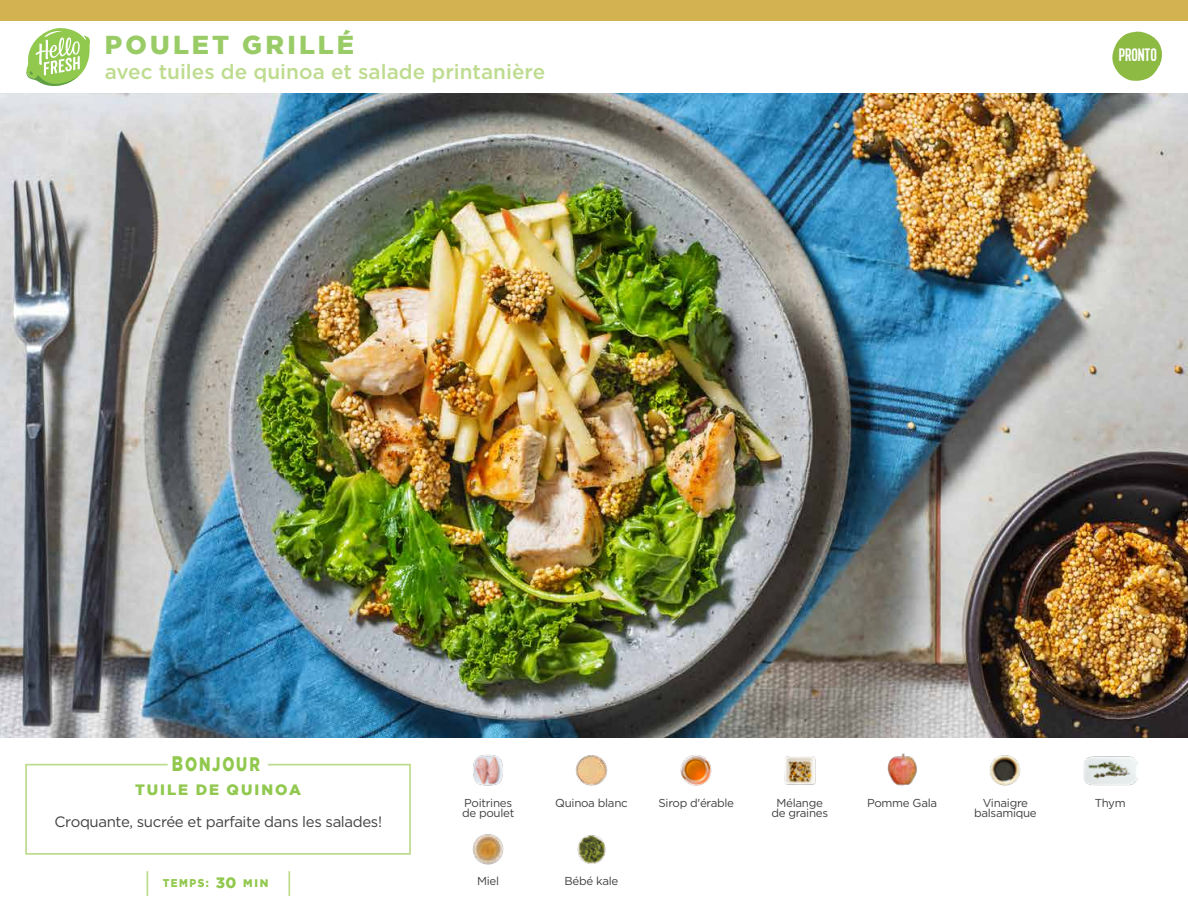
<style>
.page{position:relative;width:1188px;height:918px;background:#fff}
.page>*{position:absolute;margin:0;border:0;box-sizing:border-box;transform-origin:0 0}
.t1{font:900 25.8px "Gotham";letter-spacing:.12em;color:#9c6}
.t2{font:500 20.7px "Gotham";color:#bedc8f}
.t3{font:900 19.5px "Gotham";letter-spacing:.125em;color:#91c84e;scale:.75 1}
.t4{font:18px "Kapra";letter-spacing:-.01em;color:#fff}
.t5{font:15px "Gotham";letter-spacing:-.025em;color:#414042}
.t6{font:900 15px "Gotham";letter-spacing:.135em;color:#91c84e}
.t7{font:11.55px/10.5px "Gotham";letter-spacing:-.025em;color:#414042;text-align:center}
.t8{font:900 11.25px "Gotham";letter-spacing:.145em;color:#91c84e;scale:.9 1}
.s1{font-size:21px}
.s2{font-size:15px}
.s3{font-size:10.95px}
</style>
<div class="page">
<img style="left:0;top:93px;width:1188px;height:644px">
<svg style="left:25px;top:763px;width:386px;height:92px"></svg>
<svg style="left:1112px;top:31px;width:50px;height:50px"></svg>
<div style="left:1119px;top:48px;width:40px;height:17px;background:#8cba42"></div>
<div style="left:0;top:0;width:1188px;height:21px;background:#d3b252"></div>
<img style="left:473px;top:754px;width:30px;height:32px">
<img style="left:575px;top:755px;width:33px;height:31px">
<img style="left:472px;top:834px;width:32px;height:31px">
<img style="left:577px;top:835px;width:29px;height:29px">
<img style="left:680px;top:755px;width:32px;height:31px">
<img style="left:784px;top:756px;width:32px;height:29px">
<img style="left:887px;top:753px;width:30px;height:33px">
<img style="left:989px;top:755px;width:32px;height:31px">
<img style="left:1083px;top:756px;width:54px;height:30px">
<svg style="left:147px;top:871px;width:1px;height:25px"></svg>
<hr style="left:288px;top:871px;width:2px;height:25px;background:#bedc8f">
<svg style="left:26px;top:28px;width:64px;height:59px"></svg>
<h1 class="t1" style="left:105px;top:30px;width:251px">POULET GRILLÉ</h1>
<h2 class="t2" style="left:105px;top:58px;width:442px">avec tuiles de quinoa et salade printanière</h2>
<h3 class="t4" style="left:1119px;top:45px;width:40px">PRONTO</h3>
<h3 class="t3" style="left:172px;top:752px;width:119px"><span class="s1">B</span>ONJOUR</h3>
<p class="t6" style="left:135px;top:781px;width:168px">TUILE DE QUINOA</p>
<p class="t5" style="left:55px;top:812px;width:329px">Croquante, sucrée et parfaite dans les salades!</p>
<p class="t8" style="left:163px;top:877px;width:119px">TEMPS: <span class="s2">30</span> <span class="s3">MIN</span></p>
<p class="t7" style="left:462px;top:797px;width:54px;text-align:left">Poitrines de poulet</p>
<p class="t7" style="left:477px;top:875px;width:24px">Miel</p>
<p class="t7" style="left:555px;top:797px;width:74px">Quinoa blanc</p>
<p class="t7" style="left:565px;top:875px;width:55px">Bébé kale</p>
<p class="t7" style="left:659px;top:797px;width:77px">Sirop d'érable</p>
<p class="t7" style="left:867px;top:797px;width:72px">Pomme Gala</p>
<p class="t7" style="left:974px;top:797px;width:64px">Vinaigre balsamique</p>
<p class="t7" style="left:1095px;top:797px;width:33px">Thym</p>
<p class="t7" style="left:771px;top:797px;width:58px">Mélange de graines</p>
</div>
